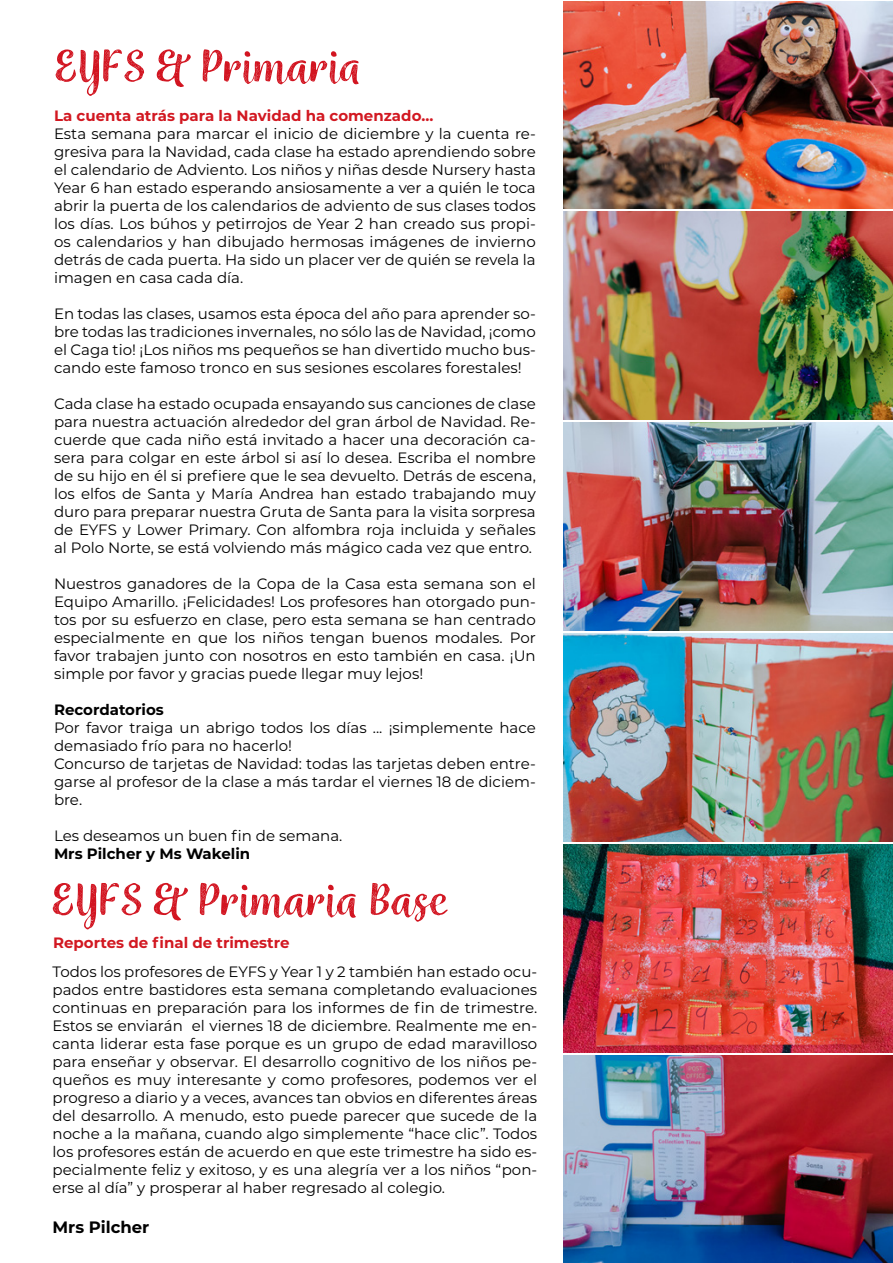
<style>
.page{position:relative;width:893px;height:1263px;background:#fff}
.page>*{position:absolute;margin:0;border:0;box-sizing:border-box;transform-origin:0 0}
.t1{font:52.5px "Wreath Hal Med";color:#d21420}
.t2{font:700 16.5px "Montserrat";color:#000}
.t3{font:15px/18px "Montserrat";color:#000;text-align:justify}
.t4{font:700 15px "Montserrat";color:#d21821}
.t5{font:700 15px "Montserrat";color:#000}
</style>
<div class="page">
<img style="left:563px;top:1px;width:330px;height:208px">
<img style="left:563px;top:212px;width:330px;height:208px">
<img style="left:563px;top:423px;width:330px;height:207px">
<img style="left:563px;top:634px;width:330px;height:207px">
<img style="left:563px;top:844px;width:330px;height:208px">
<img style="left:563px;top:1055px;width:329px;height:208px">
<hr style="left:892px;top:939px;width:1px;height:324px;background:#646e24">
<h1 class="t1" style="left:54px;top:33px;width:309px">EYFS &amp; Primaria</h1>
<p class="t4" style="left:54px;top:104px;width:381px">La cuenta atrás para la Navidad ha comenzado…</p>
<p class="t3" style="left:54px;top:124px;width:483px">Esta semana para marcar el inicio de diciembre y la cuenta re&shy;gresiva para la Navidad, cada clase ha estado aprendiendo sobre el calendario de Adviento. Los niños y niñas desde Nursery hasta Year 6 han estado esperando ansiosamente a ver a quién le toca abrir la puerta de los calendarios de adviento de sus clases todos los días. Los búhos y petirrojos de Year 2 han creado sus propi&shy;os calendarios y han dibujado hermosas imágenes de invierno detrás de cada puerta. Ha sido un placer ver de quién se revela la imagen en casa cada día.</p>
<p class="t3" style="left:54px;top:304px;width:483px">En todas las clases, usamos esta época del año para aprender so&shy;bre todas las tradiciones invernales, no sólo las de Navidad, ¡como el Caga tio! ¡Los niños ms pequeños se han divertido mucho bus&shy;cando este famoso tronco en sus sesiones escolares forestales!</p>
<p class="t3" style="left:54px;top:394px;width:483px">Cada clase ha estado ocupada ensayando sus canciones de clase para nuestra actuación alrededor del gran árbol de Navidad. Re&shy;cuerde que cada niño está invitado a hacer una decoración ca&shy;sera para colgar en este árbol si así lo desea. Escriba el nombre de su hijo en él si prefiere que le sea devuelto. Detrás de escena, los elfos de Santa y María Andrea han estado trabajando muy duro para preparar nuestra Gruta de Santa para la visita sorpresa de EYFS y Lower Primary. Con alfombra roja incluida y señales al Polo Norte, se está volviendo más mágico cada vez que entro.</p>
<p class="t3" style="left:54px;top:574px;width:483px">Nuestros ganadores de la Copa de la Casa esta semana son el Equipo Amarillo. ¡Felicidades! Los profesores han otorgado pun&shy;tos por su esfuerzo en clase, pero esta semana se han centrado especialmente en que los niños tengan buenos modales. Por favor trabajen junto con nosotros en esto también en casa. ¡Un simple por favor y gracias puede llegar muy lejos!</p>
<p class="t5" style="left:54px;top:698px;width:111px">Recordatorios</p>
<p class="t3" style="left:54px;top:718px;width:483px;text-align:left">Por favor traiga un abrigo todos los días ... ¡simplemente hace demasiado frío para no hacerlo!<br>Concurso de tarjetas de Navidad: todas las tarjetas deben entre&shy;garse al profesor de la clase a más tardar el viernes 18 de diciem&shy;bre.</p>
<p class="t3" style="left:54px;top:826px;width:290px">Les deseamos un buen fin de semana.</p>
<p class="t5" style="left:54px;top:842px;width:198px">Mrs Pilcher y Ms Wakelin</p>
<h1 class="t1" style="left:51px;top:866px;width:398px">EYFS &amp; Primaria Base</h1>
<p class="t3" style="left:53px;top:962px;width:486px">Todos los profesores de EYFS y Year 1 y 2 también han estado ocu&shy;pados entre bastidores esta semana completando evaluaciones continuas en preparación para los informes de fin de trimestre.<br>Estos se enviarán el viernes 18 de diciembre. Realmente me en&shy;canta liderar esta fase porque es un grupo de edad maravilloso para enseñar y observar. El desarrollo cognitivo de los niños pe&shy;queños es muy interesante y como profesores, podemos ver el progreso a diario y a veces, avances tan obvios en diferentes áreas del desarrollo. A menudo, esto puede parecer que sucede de la noche a la mañana, cuando algo simplemente “hace clic”. Todos los profesores están de acuerdo en que este trimestre ha sido es&shy;pecialmente feliz y exitoso, y es una alegría ver a los niños “pon&shy;erse al día” y prosperar al haber regresado al colegio.</p>
<p class="t2" style="left:53px;top:1215px;width:98px">Mrs Pilcher</p>
<p class="t4" style="left:53px;top:932px;width:238px">Reportes de final de trimestre</p>
</div>
